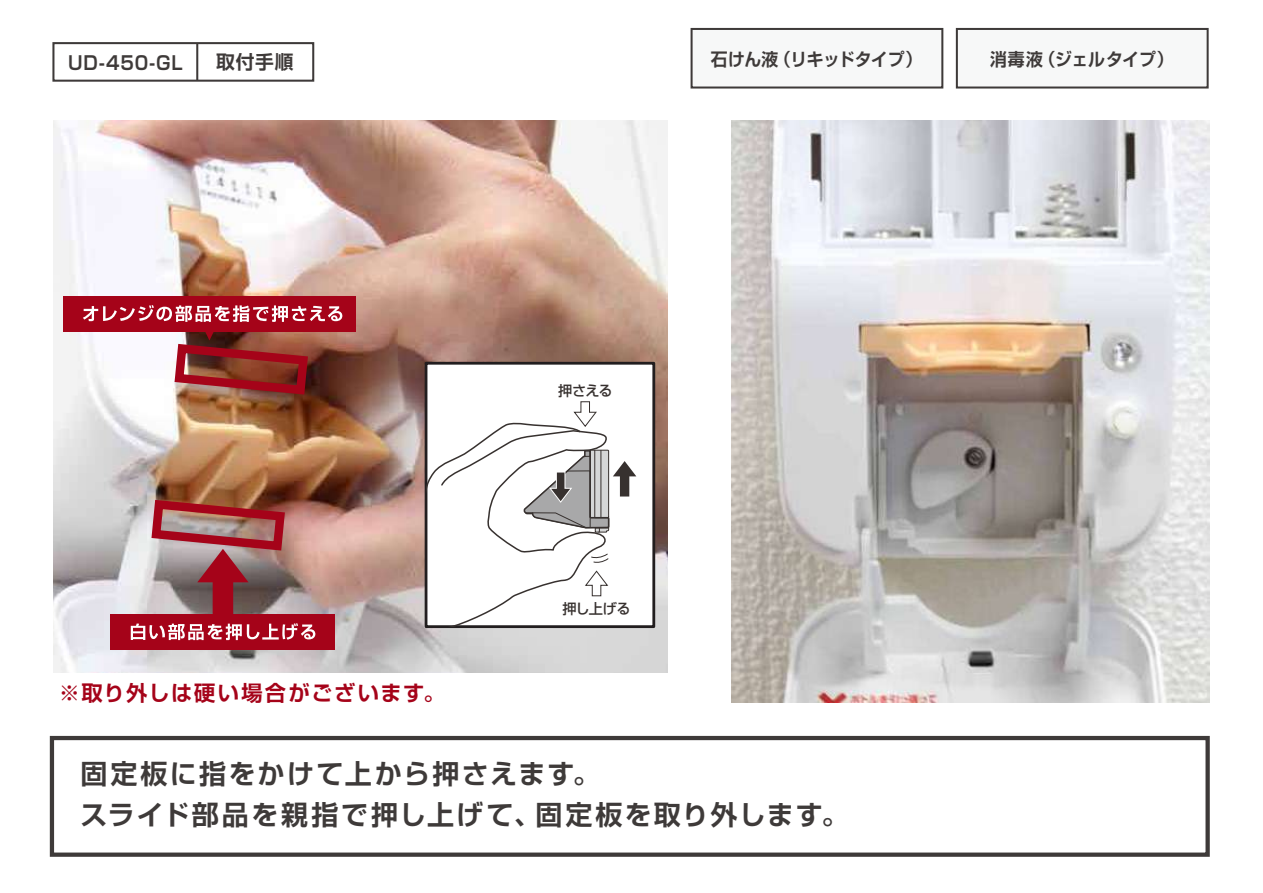
<style>
.page{position:relative;width:1263px;height:893px;background:#fff}
.page>*{position:absolute;margin:0;border:0;box-sizing:border-box;transform-origin:0 0}
.t1{font:700 27px/41.4px "Shin Go Pr 5 De";letter-spacing:.085em;color:#3e3a39}
.t2{font:700 21.3px "Shin Go Pr 5 De";letter-spacing:.075em;color:#a50319}
.t3{font:700 18.75px "Shin Go Pr 5 De";letter-spacing:.04em;color:#3e3a39;scale:.95 1}
.t4{font:700 18.75px "Shin Go Pr 5 De";letter-spacing:.04em;color:#3e3a39}
.t5{font:700 17.7px "Shin Go Pr 5 De";letter-spacing:-.025em;color:#3e3a39;scale:.95 1}
.t6{font:700 17.7px "Shin Go Pr 5 De";color:#3e3a39;scale:.95 1}
.t7{font:500 14.1px "Shin Go Pro";letter-spacing:-.05em;color:#37312f}
</style>
<div class="page">
<div style="left:690px;top:28px;width:253px;height:61px;background:#f7f8f8;border:2px solid #3e3a39"></div>
<div style="left:956px;top:28px;width:253px;height:61px;background:#f7f8f8;border:2px solid #3e3a39"></div>
<img style="left:53px;top:120px;width:614px;height:552px">
<img style="left:732px;top:120px;width:477px;height:582px">
<div style="left:425px;top:362px;width:230px;height:266px;background:#fff;border:3px solid #221e1f"></div>
<svg style="left:426px;top:401px;width:210px;height:226px"></svg>
<div style="left:111px;top:614px;width:224px;height:36px;background:#a50319"></div>
<img style="left:131px;top:495px;width:184px;height:145px">
<div style="left:63px;top:296px;width:292px;height:36px;background:#a50319"></div>
<svg style="left:83px;top:305px;width:259px;height:94px"></svg>
<div style="left:50px;top:736px;width:1160px;height:121px;border:4px solid #3e3a39"></div>
<div style="left:52px;top:42px;width:262px;height:40px;border:2px solid #3e3a39"></div>
<hr style="left:196px;top:43px;width:2px;height:38px;background:#3e3a39">
<p class="t3" style="left:68px;top:48px;width:122px">UD-450-GL</p>
<p class="t4" style="left:216px;top:47px;width:79px">取付手順</p>
<p class="t2" style="left:59px;top:676px;width:387px">※取り外しは硬い場合がございます。</p>
<p class="t5" style="left:711px;top:45px;width:224px">石けん液（リキッドタイプ）</p>
<p class="t6" style="left:990px;top:45px;width:195px">消毒液（ジェルタイプ）</p>
<p class="t7" style="left:558px;top:379px;width:56px">押さえる</p>
<p class="t7" style="left:563px;top:597px;width:69px">押し上げる</p>
<p class="t1" style="left:80px;top:750px;width:769px">固定板に指をかけて上から押さえます。<br>スライド部品を親指で押し上げて、固定板を取り外します。</p>
</div>
